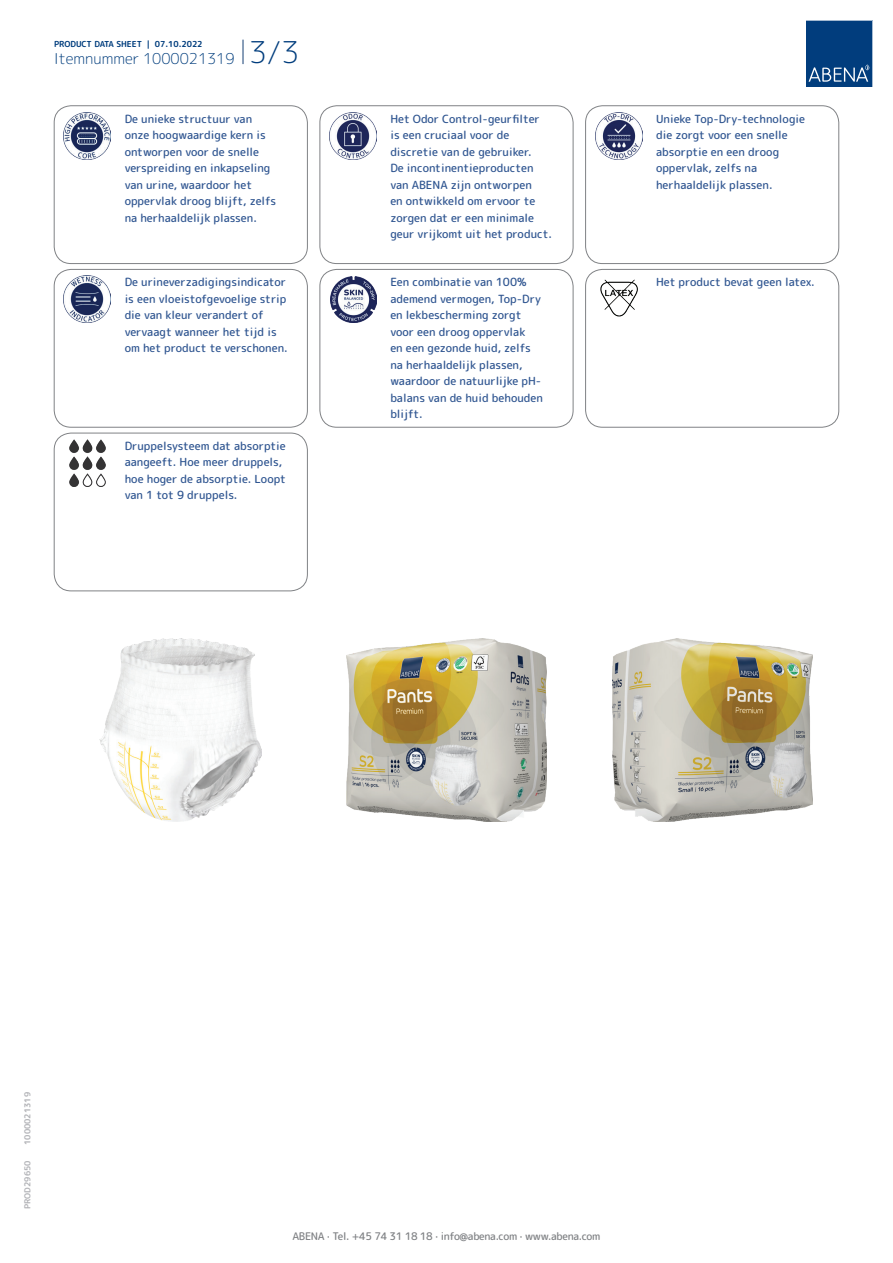
<style>
.page{position:relative;width:893px;height:1263px;background:#fff}
.page>*{position:absolute;margin:0;border:0;box-sizing:border-box;transform-origin:0 0}
.t1{font:300 15px "Rounded Mplus 1 c";color:#013d7d}
.t2{font:500 11.25px/16.5px "Rounded Mplus 1 c";color:#305691}
.t3{font:500 10.5px "Rounded Mplus 1 c";letter-spacing:-.03em;color:#808285}
.t4{font:700 8.25px "Rounded Mplus 1 c";color:#013d7d}
.t5{font:700 8.25px "Rounded Mplus 1 c";color:#b2b3b7}
.s1{font-size:30px}
</style>
<div class="page">
<svg style="left:243px;top:40px;width:1px;height:24px"></svg>
<svg style="left:806px;top:20px;width:67px;height:67px;background:#144b86"></svg>
<img style="left:64px;top:112px;width:47px;height:47px">
<div style="left:54px;top:106px;width:254px;height:158px;border:1px solid #808285;border-radius:17px"></div>
<img style="left:330px;top:112px;width:47px;height:47px">
<div style="left:320px;top:106px;width:253px;height:158px;border:1px solid #808285;border-radius:17px"></div>
<img style="left:595px;top:112px;width:48px;height:48px">
<div style="left:585px;top:106px;width:254px;height:158px;border:1px solid #808285;border-radius:17px"></div>
<img style="left:64px;top:276px;width:47px;height:47px">
<div style="left:54px;top:269px;width:254px;height:158px;border:1px solid #808285;border-radius:17px"></div>
<img style="left:330px;top:276px;width:46px;height:47px">
<div style="left:320px;top:269px;width:253px;height:158px;border:1px solid #808285;border-radius:17px"></div>
<img style="left:600px;top:279px;width:38px;height:38px">
<div style="left:585px;top:269px;width:254px;height:158px;border:1px solid #808285;border-radius:17px"></div>
<img style="left:69px;top:440px;width:37px;height:46px">
<div style="left:54px;top:433px;width:254px;height:158px;border:1px solid #808285;border-radius:17px"></div>
<img style="left:100px;top:639px;width:162px;height:182px">
<img style="left:346px;top:639px;width:201px;height:182px">
<img style="left:612px;top:639px;width:200px;height:182px">
<p class="t4" style="left:54px;top:38px;width:150px">PRODUCT DATA SHEET | 07.10.2022</p>
<h1 class="t1" style="left:54px;top:48px;width:247px">Itemnummer 1000021319 <span class="s1">3/3</span></h1>
<p class="t2" style="left:125px;top:110px;width:153px">De unieke structuur van onze hoogwaardige kern is ontworpen voor de snelle verspreiding en inkapseling van urine, waardoor het oppervlak droog blijft, zelfs na herhaaldelijk plassen.</p>
<p class="t2" style="left:390px;top:110px;width:163px">Het Odor Control-geurfilter is een cruciaal voor de discretie van de gebruiker.<br>De incontinentieproducten van ABENA zijn ontworpen<br>en ontwikkeld om ervoor te zorgen dat er een minimale geur vrijkomt uit het product.</p>
<p class="t2" style="left:656px;top:110px;width:151px">Unieke Top-Dry-technologie die zorgt voor een snelle absorptie en een droog oppervlak, zelfs na herhaaldelijk plassen.</p>
<p class="t2" style="left:125px;top:274px;width:165px">De urineverzadigingsindicator is een vloeistofgevoelige strip die van kleur verandert of vervaagt wanneer het tijd is om het product te verschonen.</p>
<p class="t2" style="left:390px;top:274px;width:154px">Een combinatie van 100% ademend vermogen, Top-Dry en lekbescherming zorgt voor een droog oppervlak<br>en een gezonde huid, zelfs na herhaaldelijk plassen, waardoor de natuurlijke pH&shy;balans van de huid behouden blijft.</p>
<p class="t2" style="left:656px;top:274px;width:160px">Het product bevat geen latex.</p>
<p class="t2" style="left:125px;top:437px;width:163px">Druppelsysteem dat absorptie aangeeft. Hoe meer druppels, hoe hoger de absorptie. Loopt van 1 tot 9 druppels.</p>
<p class="t5" style="left:22px;top:1145px;width:54px;rotate:-90deg">1000021319</p>
<p class="t5" style="left:22px;top:1209px;width:50px;rotate:-90deg">PROD29650</p>
<p class="t3" style="left:292px;top:1229px;width:309px">ABENA · Tel. +45 74 31 18 18 · info@abena.com · www.abena.com</p>
</div>
